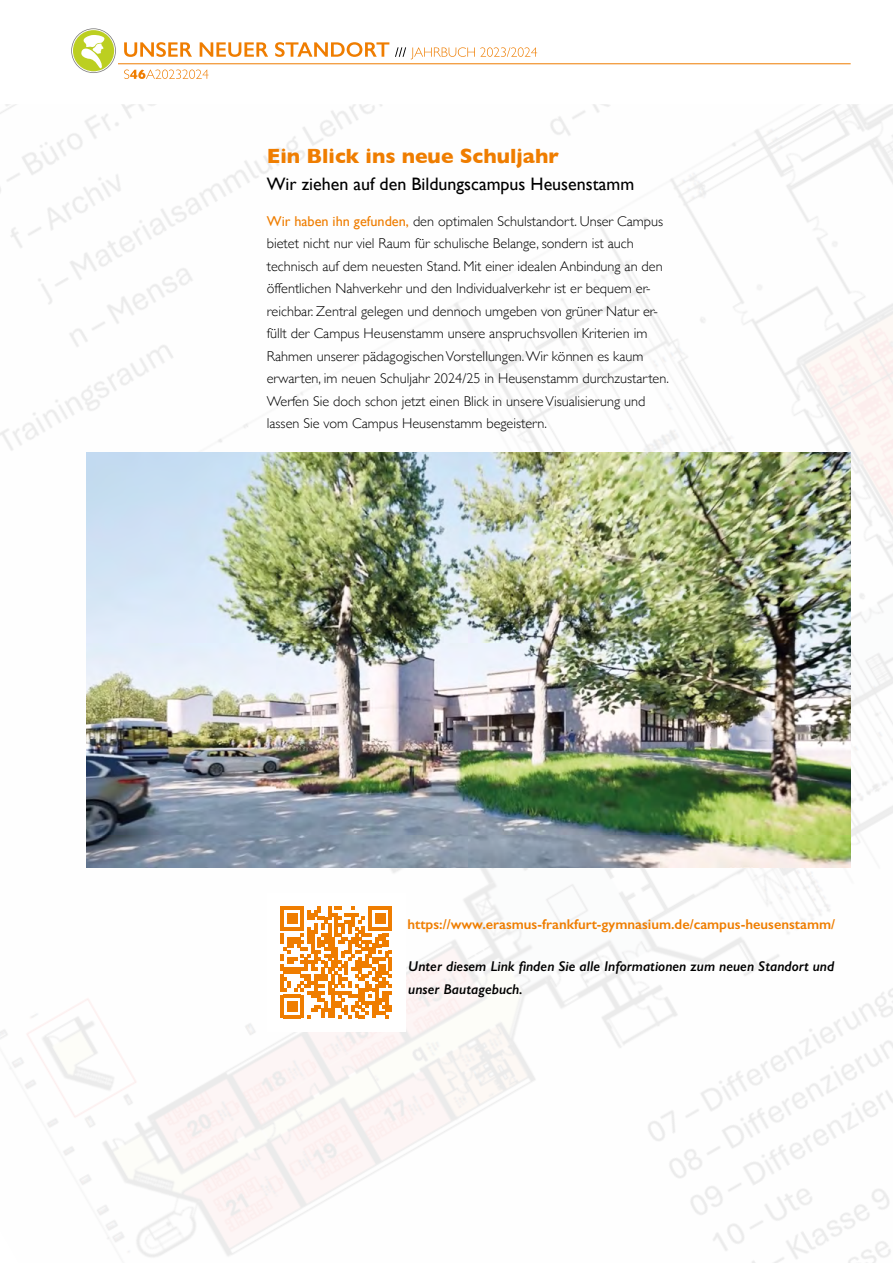
<style>
.page{position:relative;width:893px;height:1263px;background:#fff}
.page>*{position:absolute;margin:0;border:0;box-sizing:border-box;transform-origin:0 0}
.t1{font:700 21px "Gill Sans";color:#ef7d00}
.t2{font:18px "Gill Sans";color:#000}
.t3{font:300 14.25px/22.5px "Gill Sans";color:#000}
.t4{font:italic 600 14.25px/22.5px "Gill Sans";color:#000}
.t5{font:600 14.25px "Gill Sans";color:#ef7d00}
.s1{font-weight:400;color:#ef7d00}
</style>
<div class="page">
<img style="left:0;top:104px;width:893px;height:1159px">
<img style="left:86px;top:453px;width:764px;height:415px">
<div style="left:267px;top:893px;width:139px;height:139px;background:#fff"></div>
<svg style="left:280px;top:906px;width:112px;height:112px"></svg>
<svg style="left:71px;top:28px;width:45px;height:45px"></svg>
<svg style="left:72px;top:30px;width:43px;height:42px"></svg>
<div style="left:72px;top:29px;width:43px;height:43px;border:1px solid #fff;border-radius:50%"></div>
<svg style="left:79px;top:35px;width:25px;height:33px"></svg>
<hr style="left:118px;top:63px;width:733px;height:1px;background:#ef7d00">
<svg style="left:124px;top:70px;width:85px;height:9px"></svg>
<svg style="left:395px;top:47px;width:142px;height:12px"></svg>
<svg style="left:124px;top:42px;width:265px;height:15px"></svg>
<h1 class="t1" style="left:267px;top:139px;width:294px">Ein Blick ins neue Schuljahr</h1>
<p class="t2" style="left:267px;top:174px;width:369px">Wir ziehen auf den Bildungscampus Heusenstamm</p>
<p class="t3" style="left:267px;top:209px;width:404px"><span class="s1">Wir haben ihn gefunden,</span> den optimalen Schulstandort. Unser Campus bietet nicht nur viel Raum für schulische Belange, sondern ist auch technisch auf dem neuesten Stand. Mit einer idealen Anbindung an den öffentlichen Nahverkehr und den Individualverkehr ist er bequem er&shy;reichbar. Zentral gelegen und dennoch umgeben von grüner Natur er&shy;füllt der Campus Heusenstamm unsere anspruchsvollen Kriterien im Rahmen unserer pädagogischen Vorstellungen. Wir können es kaum erwarten, im neuen Schuljahr 2024/25 in Heusenstamm durchzustarten.<br>Werfen Sie doch schon jetzt einen Blick in unsere Visualisierung und lassen Sie vom Campus Heusenstamm begeistern.</p>
<p class="t5" style="left:407px;top:916px;width:429px">https://www.erasmus-frankfurt-gymnasium.de/campus-heusenstamm/</p>
<p class="t4" style="left:408px;top:955px;width:428px">Unter diesem Link finden Sie alle Informationen zum neuen Standort und unser Bautagebuch.</p>
</div>
